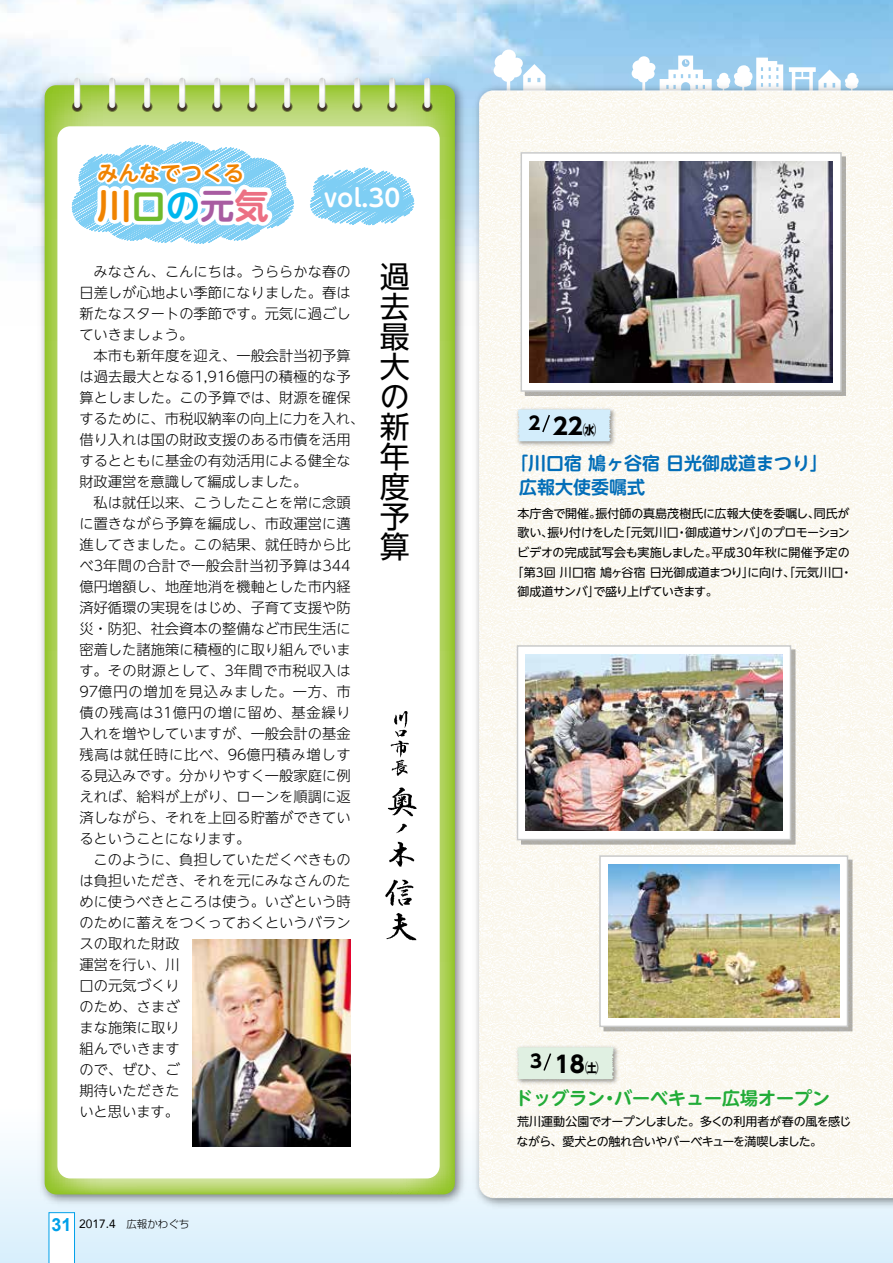
<style>
.page{position:relative;width:893px;height:1263px;background:#fff}
.page>*{position:absolute;margin:0;border:0;box-sizing:border-box;transform-origin:0 0}
.t1{font:700 34.35px "UD Shin M Go Pro De";color:#f08300}
.t2{font:30px/30px "UD Shin Go NT Pro";color:#000;text-align:justify}
.t3{font:700 24px "UD Shin M Go Pro De";color:#fff}
.t4{font:700 22.8px "UD Shin Go NT Pro";color:#000}
.t5{font:700 21px "UD Shin M Go Pro De";color:#f08300}
.t6{font:700 18px/24px "UD Shin M Go Pro De";color:#036eb8}
.t7{font:700 18px "UD Shin M Go Pro De";color:#22ac38}
.t8{font:700 18px "Arial";color:#00a0e9}
.t9{font:700 18px "UD Shin Go NT Pro";color:#000}
.t10{font:300 14.25px/21px "UD Shin Go NT Pro";color:#000}
.t11{font:700 13.5px "UD Shin Go NT Pro";color:#000}
.t12{font:12px/19.5px "UD Shin Go NT Pro";letter-spacing:-.04em;color:#000}
.t13{font:12px "UD Shin Go NT Pro";letter-spacing:-.02em;color:#000}
.t14{font:12px "UD Shin Go NT Pro";letter-spacing:.005em;color:#000}
.t15{font:12px "UD Shin Go NT Pro";letter-spacing:-.065em;color:#000}
.t16{font:12px "UD Shin Go NT Pro";letter-spacing:.025em;color:#000}
.t17{font:12px "UD Shin Go NT Pro";letter-spacing:-.085em;color:#000}
.t18{font:12px "Avenir";color:#000}
.t19{font:300 10.5px "Shin Go Pro";color:#000}
.s1{color:#6fba2c}
.s2{color:#00b7ee}
.s3{color:#a85ca1}
.s4{color:#ec7083}
</style>
<div class="page">
<div style="left:0;top:1105px;width:893px;height:158px;background:linear-gradient(to bottom,#fff,#d7eefc)"></div>
<img style="left:426px;top:0;width:467px;height:1251px">
<svg style="left:49px;top:1212px;width:26px;height:51px"></svg>
<img style="left:34px;top:75px;width:436px;height:1134px">
<svg style="left:45px;top:85px;width:410px;height:1109px;background:#a9cf54"></svg>
<div style="left:57px;top:126px;width:383px;height:1052px;background:#fff;border-radius:13px"></div>
<svg style="left:72px;top:101px;width:11px;height:11px"></svg>
<svg style="left:73px;top:102px;width:9px;height:9px"></svg>
<svg style="left:74px;top:78px;width:6px;height:30px"></svg>
<svg style="left:107px;top:101px;width:11px;height:11px"></svg>
<svg style="left:108px;top:102px;width:9px;height:9px"></svg>
<svg style="left:109px;top:78px;width:6px;height:30px"></svg>
<svg style="left:142px;top:101px;width:11px;height:11px"></svg>
<svg style="left:143px;top:102px;width:9px;height:9px"></svg>
<svg style="left:144px;top:78px;width:6px;height:30px"></svg>
<svg style="left:177px;top:101px;width:11px;height:11px"></svg>
<svg style="left:178px;top:102px;width:9px;height:9px"></svg>
<svg style="left:179px;top:78px;width:6px;height:30px"></svg>
<svg style="left:212px;top:101px;width:11px;height:11px"></svg>
<svg style="left:213px;top:102px;width:9px;height:9px"></svg>
<svg style="left:214px;top:78px;width:6px;height:30px"></svg>
<svg style="left:247px;top:101px;width:11px;height:11px"></svg>
<svg style="left:248px;top:102px;width:9px;height:9px"></svg>
<svg style="left:249px;top:78px;width:6px;height:30px"></svg>
<svg style="left:282px;top:101px;width:11px;height:11px"></svg>
<svg style="left:283px;top:102px;width:9px;height:9px"></svg>
<svg style="left:284px;top:78px;width:6px;height:30px"></svg>
<svg style="left:317px;top:101px;width:11px;height:11px"></svg>
<svg style="left:318px;top:102px;width:9px;height:9px"></svg>
<svg style="left:319px;top:78px;width:6px;height:30px"></svg>
<svg style="left:352px;top:101px;width:11px;height:11px"></svg>
<svg style="left:353px;top:102px;width:9px;height:9px"></svg>
<svg style="left:354px;top:78px;width:6px;height:30px"></svg>
<svg style="left:387px;top:101px;width:11px;height:11px"></svg>
<svg style="left:388px;top:102px;width:9px;height:9px"></svg>
<svg style="left:389px;top:78px;width:6px;height:30px"></svg>
<svg style="left:422px;top:101px;width:11px;height:11px"></svg>
<svg style="left:423px;top:102px;width:9px;height:9px"></svg>
<svg style="left:424px;top:78px;width:6px;height:30px"></svg>
<img style="left:192px;top:939px;width:159px;height:207px">
<div style="left:521px;top:153px;width:320px;height:238px;background:#fff"></div>
<div style="left:520px;top:152px;width:322px;height:240px;border:2px solid #c9caca"></div>
<div style="left:600px;top:856px;width:247px;height:170px;background:#fff"></div>
<div style="left:599px;top:855px;width:249px;height:172px;border:2px solid #c9caca"></div>
<img style="left:530px;top:161px;width:302px;height:221px">
<img style="left:608px;top:864px;width:231px;height:154px">
<div style="left:517px;top:646px;width:273px;height:194px;background:#fff"></div>
<div style="left:517px;top:645px;width:274px;height:195px;border:2px solid #c9caca"></div>
<img style="left:526px;top:654px;width:256px;height:177px">
<img style="left:385px;top:711px;width:32px;height:230px">
<svg style="left:34px;top:128px;width:444px;height:136px"></svg>
<img style="left:513px;top:1043px;width:109px;height:44px">
<div style="left:517px;top:1047px;width:97px;height:32px;background:#e0f0e2"></div>
<img style="left:514px;top:406px;width:105px;height:43px">
<svg style="left:518px;top:409px;width:93px;height:32px;background:#d0e9f6"></svg>
<svg style="left:494px;top:50px;width:398px;height:44px"></svg>
<img style="left:892px;top:37px;width:1px;height:1175px">
<h3 class="t5" style="left:97px;top:156px;width:148px">みんなでつくる</h3>
<h1 class="t1" style="left:97px;top:177px;width:173px">川<span class="s1">口</span><span class="s2">の</span><span class="s3">元</span><span class="s4">気</span></h1>
<h3 class="t3" style="left:324px;top:179px;width:78px">vol.30</h3>
<p class="t10" style="left:79px;top:260px;width:287px">　みなさん、こんにちは。うららかな春の日差しが心地よい季節になりました。春は新たなスタートの季節です。元気に過ごしていきましょう。<br>　本市も新年度を迎え、一般会計当初予算は過去最大となる1,916億円の積極的な予算としました。この予算では、財源を確保するために、市税収納率の向上に力を入れ、借り入れは国の財政支援のある市債を活用するとともに基金の有効活用による健全な財政運営を意識して編成しました。<br>　私は就任以来、こうしたことを常に念頭に置きながら予算を編成し、市政運営に邁進してきました。この結果、就任時から比べ3年間の合計で一般会計当初予算は344億円増額し、地産地消を機軸とした市内経済好循環の実現をはじめ、子育て支援や防災・防犯、社会資本の整備など市民生活に密着した諸施策に積極的に取り組んでいます。その財源として、3年間で市税収入は<br>97億円の増加を見込みました。一方、市債の残高は31億円の増に留め、基金繰り入れを増やしていますが、一般会計の基金残高は就任時に比べ、96億円積み増しする見込みです。分かりやすく一般家庭に例えれば、給料が上がり、ローンを順調に返済しながら、それを上回る貯蓄ができているということになります。<br>　このように、負担していただくべきものは負担いただき、それを元にみなさんのために使うべきところは使う。いざという時のために蓄えをつくっておくというバランスの取れた財政<br>運営を行い、川<br>口の元気づくり<br>のため、さまざ<br>まな施策に取り<br>組んでいきます<br>ので、ぜひ、ご<br>期待いただきた<br>いと思います。</p>
<h2 class="t2" style="left:380px;top:261px;width:31px">過去最大の新年度予算</h2>
<p class="t8" style="left:52px;top:1213px;width:22px">31</p>
<p class="t18" style="left:79px;top:1214px;width:38px">2017.4</p>
<p class="t19" style="left:126px;top:1215px;width:65px">広報かわぐち</p>
<p class="t9" style="left:528px;top:408px;width:13px">2</p>
<h3 class="t4" style="left:553px;top:408px;width:32px">22</h3>
<p class="t11" style="left:583px;top:419px;width:15px">㈬</p>
<p class="t6" style="left:519px;top:450px;width:310px;text-indent:-9px">「川口宿鳩ヶ谷宿日光御成道まつり「広報大使委嘱式</p>
<p class="t13" style="left:814px;top:504px;width:37px">同氏が</p>
<p class="t14" style="left:595px;top:504px;width:226px">振付師の真島茂樹氏に広報大使を委嘱し、</p>
<p class="t13" style="left:518px;top:504px;width:85px">本庁舎で開催。</p>
<p class="t13" style="left:685px;top:523px;width:84px">御成道サンバ」</p>
<p class="t15" style="left:761px;top:523px;width:90px">のプロモーション</p>
<p class="t13" style="left:619px;top:523px;width:62px">「元気川口</p>
<p class="t17" style="left:547px;top:523px;width:79px">振り付けをした</p>
<p class="t13" style="left:518px;top:523px;width:37px">歌い、</p>
<p class="t13" style="left:676px;top:523px;width:13px">・</p>
<p class="t13" style="left:517px;top:543px;width:202px">ビデオの完成試写会も実施しました。</p>
<p class="t16" style="left:711px;top:543px;width:140px">平成30年秋に開催予定の</p>
<p class="t14" style="left:512px;top:562px;width:333px">「第3回川口宿鳩ヶ谷宿日光御成道まつりに向け、「元気川口</p>
<p class="t13" style="left:742px;top:562px;width:13px">」</p>
<p class="t13" style="left:840px;top:562px;width:13px">・</p>
<p class="t13" style="left:518px;top:582px;width:84px">御成道サンバ」</p>
<p class="t15" style="left:593px;top:582px;width:126px">で盛り上げていきます。</p>
<p class="t9" style="left:530px;top:1047px;width:13px">3</p>
<h3 class="t4" style="left:555px;top:1046px;width:32px">18</h3>
<p class="t11" style="left:585px;top:1057px;width:15px">㈯</p>
<p class="t7" style="left:515px;top:1083px;width:91px">ドッグラン</p>
<p class="t12" style="left:517px;top:1111px;width:336px">荒川運動公園でオープンしました。多くの利用者が春の風を感じながら、愛犬との触れ合いやバーベキューを満喫しました。</p>
<p class="t7" style="left:614px;top:1083px;width:218px">バーベキュー広場オープン</p>
<p class="t7" style="left:601px;top:1083px;width:19px">・</p>
</div>
